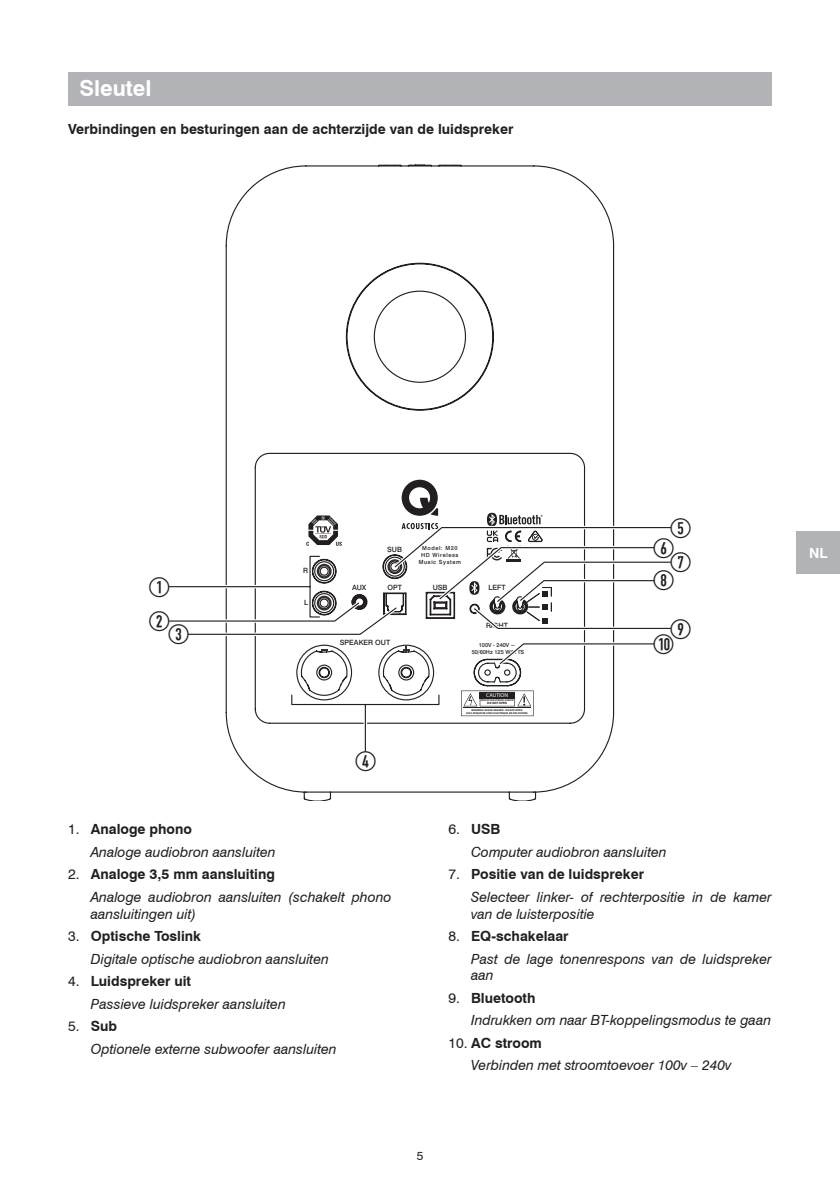
<style>
.page{position:relative;width:840px;height:1191px;background:#fff}
.page>*{position:absolute;margin:0;border:0;box-sizing:border-box;transform-origin:0 0}
.t1{font:28.2px/34.4px "Combi Numerals 98";color:#231f20;text-align:center}
.t2{font:700 22px "Swiss 721 BT";color:#fff}
.t3{font:italic 14px/22.4px "Swiss 721 BT";color:#231f20}
.t4{font:700 14px "Swiss 721 BT";color:#231f20}
.t5{font:700 14px "Swiss 721 BT";color:#fff}
.t6{font:12px "Swiss 721 BT";color:#231f20}
.t7{font:500 7.2px "Swiss 721 BT";color:#231f20}
.t8{font:500 5.6px/6.8px "Swiss 721 BT";letter-spacing:.1em;color:#231f20;text-align:center}
.t9{font:500 5.6px/7.2px "Swiss 721 BT";color:#231f20;text-align:center}
.t10{font:5.6px "Myriad Pro";color:#fff}
.t11{font:700 3.2px "Myriad Pro";color:#231f20}
.t12{font:700 2.6px/3.2px "Myriad Pro";color:#231f20;text-align:center}
.s1{font-style:normal}
.s2{font-weight:700;font-style:normal}
</style>
<div class="page">
<div style="left:614px;top:531px;width:225px;height:43px;background:#b2b3b7"></div>
<div style="left:611px;top:527px;width:184px;height:52px;background:#fff"></div>
<div style="left:68px;top:72px;width:703px;height:34px;background:#b2b3b7"></div>
<svg style="left:225px;top:165px;width:389px;height:636px"></svg>
<svg style="left:225px;top:524px;width:390px;height:231px"></svg>
<svg style="left:168px;top:526px;width:503px;height:226px"></svg>
<h2 class="t2" style="left:79px;top:78px;width:73px">Sleutel</h2>
<p class="t4" style="left:68px;top:122px;width:446px">Verbindingen en besturingen aan de achterzijde van de luidspreker</p>
<h1 class="t1" style="left:149px;top:570px;width:23px;text-align:left">A<br>B</h1>
<h1 class="t1" style="left:168px;top:617px;width:23px">C</h1>
<p class="t7" style="left:303px;top:568px;width:6px">R</p>
<p class="t7" style="left:304px;top:600px;width:6px">L</p>
<p class="t7" style="left:387px;top:546px;width:16px">SUB</p>
<p class="t8" style="left:418px;top:545px;width:44px">Model: M20<br>HD Wireless<br>Music System</p>
<p class="t7" style="left:352px;top:585px;width:16px">AUX</p>
<p class="t7" style="left:387px;top:585px;width:16px">OPT</p>
<p class="t7" style="left:432px;top:585px;width:16px">USB</p>
<p class="t7" style="left:488px;top:585px;width:19px">LEFT</p>
<p class="t7" style="left:340px;top:639px;width:52px">SPEAKER OUT</p>
<p class="t7" style="left:485px;top:623px;width:24px">RIGHT</p>
<p class="t9" style="left:471px;top:642px;width:54px">100V - 240V ~<br>50/60Hz 125 WATTS</p>
<p class="t10" style="left:486px;top:692px;width:23px">CAUTION</p>
<p class="t12" style="left:480px;top:699px;width:34px">RISK OF ELECTRICAL SHOCK</p>
<p class="t11" style="left:487px;top:702px;width:21px">DO NOT OPEN</p>
<h1 class="t1" style="left:355px;top:744px;width:23px">D</h1>
<p class="t12" style="left:466px;top:708px;width:63px">WARNING: SHOCK HAZARD - DO NOT OPEN.<br>AVIS: RISQUE DE CHOC ELECTRIQUE-NE PAS OUVRIR.</p>
<h1 class="t1" style="left:652px;top:518px;width:39px;line-height:20.2px">E<br>F</h1>
<h1 class="t1" style="left:669px;top:545px;width:23px">G</h1>
<h1 class="t1" style="left:652px;top:556px;width:39px;line-height:48.4px">H<br>I</h1>
<h1 class="t1" style="left:652px;top:627px;width:23px">1)</h1>
<p class="t3" style="left:91px;top:819px;width:186px;text-indent:-23px"><span class="s1">1.</span> <span class="s2">Analoge phono<br></span>Analoge audiobron aansluiten</p>
<p class="t3" style="left:91px;top:864px;width:302px;text-indent:-23px"><span class="s1">2.</span> <span class="s2">Analoge 3,5 mm aansluiting<br></span>Analoge audiobron aansluiten (schakelt phono</p>
<p class="t3" style="left:91px;top:903px;width:107px">aansluitingen uit)</p>
<p class="t3" style="left:91px;top:926px;width:239px;text-indent:-23px"><span class="s1">3.</span> <span class="s2">Optische Toslink<br></span>Digitale optische audiobron aansluiten</p>
<p class="t3" style="left:91px;top:971px;width:196px;text-indent:-23px"><span class="s1">4.</span> <span class="s2">Luidspreker uit<br></span>Passieve luidspreker aansluiten</p>
<p class="t3" style="left:91px;top:1016px;width:247px;text-indent:-23px"><span class="s1">5.</span> <span class="s2">Sub<br></span>Optionele externe subwoofer aansluiten</p>
<p class="t3" style="left:471px;top:819px;width:197px;text-indent:-23px"><span class="s1">6.</span> <span class="s2">USB<br></span>Computer audiobron aansluiten</p>
<p class="t3" style="left:471px;top:864px;width:302px;text-indent:-23px"><span class="s1">7.</span> <span class="s2">Positie van de luidspreker<br></span>Selecteer linker- of rechterpositie in de kamer</p>
<p class="t3" style="left:471px;top:903px;width:125px">van de luisterpositie</p>
<p class="t3" style="left:471px;top:926px;width:302px;text-indent:-23px"><span class="s1">8.</span> <span class="s2">EQ-schakelaar<br></span>Past de lage tonenrespons van de luidspreker</p>
<p class="t3" style="left:471px;top:965px;width:24px">aan</p>
<p class="t3" style="left:471px;top:987px;width:301px;text-indent:-23px"><span class="s1">9.</span> <span class="s2">Bluetooth<br></span>Indrukken om naar BT-koppelingsmodus te gaan</p>
<p class="t3" style="left:471px;top:1032px;width:262px;text-indent:-23px"><span class="s1">10.</span> <span class="s2">AC stroom<br></span>Verbinden met stroomtoevoer 100v – 240v</p>
<p class="t6" style="left:416px;top:1148px;width:8px">5</p>
<p class="t5" style="left:808px;top:547px;width:20px">NL</p>
</div>
